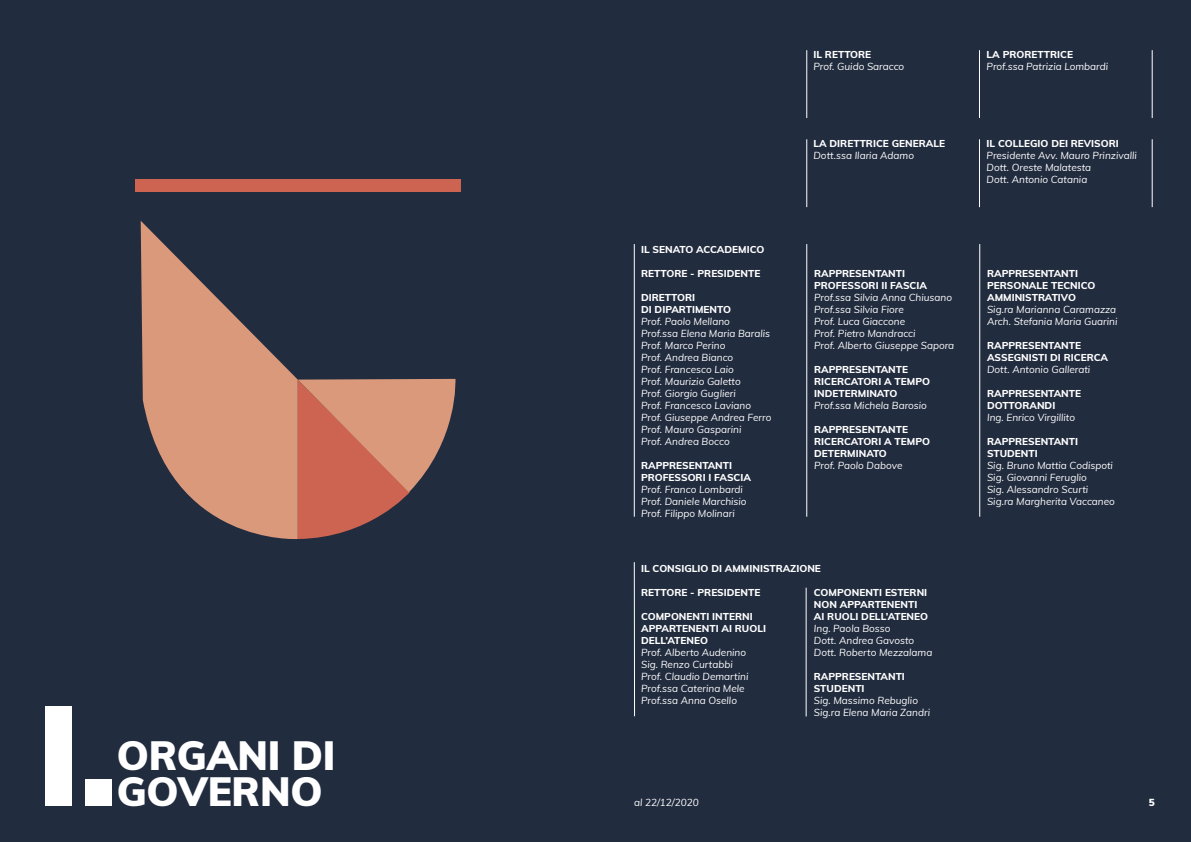
<style>
.page{position:relative;width:1191px;height:842px;background:#fff}
.page>*{position:absolute;margin:0;border:0;box-sizing:border-box;transform-origin:0 0}
.t1{font:900 140px "Muli";color:#fff}
.t2{font:900 40px/36px "Muli";letter-spacing:-.005em;color:#fff}
.t3{font:italic 10px/12px "Muli";color:#fff}
.t4{font:800 10px/12px "Muli";color:#fff}
.t5{font:900 10px "Muli";color:#fff}
</style>
<div class="page">
<div style="left:0;top:0;width:595px;height:842px;background:#222c3f"></div>
<div style="left:595px;top:0;width:596px;height:842px;background:#222c3f"></div>
<svg style="left:141px;top:221px;width:157px;height:318px;fill:#db997b"></svg>
<svg style="left:298px;top:379px;width:158px;height:160px"></svg>
<div style="left:135px;top:179px;width:326px;height:13px;background:#cd6351"></div>
<hr style="left:806px;top:50px;width:1px;height:68px;background:#fff">
<hr style="left:979px;top:50px;width:1px;height:68px;background:#fff">
<hr style="left:1152px;top:50px;width:1px;height:68px;background:#fff">
<hr style="left:806px;top:139px;width:1px;height:68px;background:#fff">
<hr style="left:979px;top:139px;width:1px;height:68px;background:#fff">
<hr style="left:1152px;top:139px;width:1px;height:68px;background:#fff">
<hr style="left:634px;top:244px;width:1px;height:273px;background:#fff">
<hr style="left:806px;top:244px;width:1px;height:273px;background:#fff">
<hr style="left:979px;top:244px;width:1px;height:273px;background:#fff">
<hr style="left:634px;top:562px;width:1px;height:154px;background:#fff">
<hr style="left:806px;top:588px;width:1px;height:128px;background:#fff">
<h1 class="t1" style="left:36px;top:652px;width:84px">I.</h1>
<h2 class="t2" style="left:117px;top:736px;width:220px">ORGANI DI<br>GOVERNO</h2>
<p class="t4" style="left:813px;top:48px;width:59px">IL RETTORE</p>
<p class="t3" style="left:813px;top:60px;width:92px">Prof. Guido Saracco</p>
<p class="t4" style="left:641px;top:243px;width:125px">IL SENATO ACCADEMICO</p>
<p class="t4" style="left:641px;top:267px;width:121px">RETTORE - PRESIDENTE</p>
<p class="t4" style="left:641px;top:291px;width:91px">DIRETTORI<br>DI DIPARTIMENTO</p>
<p class="t3" style="left:641px;top:315px;width:132px">Prof. Paolo Mellano<br>Prof.ssa Elena Maria Baralis<br>Prof. Marco Perino<br>Prof. Andrea Bianco<br>Prof. Francesco Laio<br>Prof. Maurizio Galetto<br>Prof. Giorgio Guglieri<br>Prof. Francesco Laviano<br>Prof. Giuseppe Andrea Ferro<br>Prof. Mauro Gasparini<br>Prof. Andrea Bocco</p>
<p class="t4" style="left:641px;top:459px;width:111px">RAPPRESENTANTI<br>PROFESSORI I FASCIA</p>
<p class="t3" style="left:641px;top:483px;width:107px">Prof. Franco Lombardi<br>Prof. Daniele Marchisio<br>Prof. Filippo Molinari</p>
<p class="t4" style="left:813px;top:137px;width:133px">LA DIRETTRICE GENERALE</p>
<p class="t3" style="left:813px;top:149px;width:102px">Dott.ssa Ilaria Adamo</p>
<p class="t4" style="left:814px;top:267px;width:114px">RAPPRESENTANTI<br>PROFESSORI II FASCIA</p>
<p class="t3" style="left:814px;top:291px;width:142px">Prof.ssa Silvia Anna Chiusano<br>Prof.ssa Silvia Fiore<br>Prof. Luca Giaccone<br>Prof. Pietro Mandracci<br>Prof. Alberto Giuseppe Sapora</p>
<p class="t4" style="left:814px;top:363px;width:117px">RAPPRESENTANTE<br>RICERCATORI A TEMPO<br>INDETERMINATO</p>
<p class="t3" style="left:814px;top:399px;width:114px">Prof.ssa Michela Barosio</p>
<p class="t4" style="left:814px;top:423px;width:117px">RAPPRESENTANTE<br>RICERCATORI A TEMPO<br>DETERMINATO</p>
<p class="t3" style="left:814px;top:459px;width:90px">Prof. Paolo Dabove</p>
<p class="t4" style="left:641px;top:562px;width:181px">IL CONSIGLIO DI AMMINISTRAZIONE</p>
<p class="t4" style="left:641px;top:586px;width:121px">RETTORE - PRESIDENTE</p>
<p class="t4" style="left:641px;top:610px;width:126px">COMPONENTI INTERNI<br>APPARTENENTI AI RUOLI<br>DELL’ATENEO</p>
<p class="t3" style="left:641px;top:646px;width:109px">Prof. Alberto Audenino<br>Sig. Renzo Curtabbi<br>Prof. Claudio Demartini<br>Prof.ssa Caterina Mele<br>Prof.ssa Anna Osello</p>
<p class="t4" style="left:814px;top:586px;width:116px">COMPONENTI ESTERNI<br>NON APPARTENENTI<br>AI RUOLI DELL’ATENEO</p>
<p class="t3" style="left:814px;top:622px;width:120px">Ing. Paola Bosso<br>Dott. Andrea Gavosto<br>Dott. Roberto Mezzalama</p>
<p class="t4" style="left:814px;top:670px;width:93px">RAPPRESENTANTI<br>STUDENTI</p>
<p class="t3" style="left:814px;top:694px;width:118px">Sig. Massimo Rebuglio<br>Sig.ra Elena Maria Zandri</p>
<p class="t4" style="left:986px;top:48px;width:88px">LA PRORETTRICE</p>
<p class="t3" style="left:986px;top:60px;width:123px">Prof.ssa Patrizia Lombardi</p>
<p class="t4" style="left:986px;top:137px;width:134px">IL COLLEGIO DEI REVISORI</p>
<p class="t3" style="left:986px;top:149px;width:152px">Presidente Avv. Mauro Prinzivalli<br>Dott. Oreste Malatesta<br>Dott. Antonio Catania</p>
<p class="t4" style="left:987px;top:267px;width:110px">RAPPRESENTANTI<br>PERSONALE TECNICO<br>AMMINISTRATIVO</p>
<p class="t3" style="left:987px;top:303px;width:132px">Sig.ra Marianna Caramazza<br>Arch. Stefania Maria Guarini</p>
<p class="t4" style="left:987px;top:339px;width:122px">RAPPRESENTANTE<br>ASSEGNISTI DI RICERCA</p>
<p class="t3" style="left:987px;top:363px;width:105px">Dott. Antonio Gallerati</p>
<p class="t4" style="left:987px;top:387px;width:96px">RAPPRESENTANTE<br>DOTTORANDI</p>
<p class="t3" style="left:987px;top:411px;width:90px">Ing. Enrico Virgillito</p>
<p class="t4" style="left:987px;top:435px;width:93px">RAPPRESENTANTI<br>STUDENTI</p>
<p class="t3" style="left:987px;top:459px;width:129px">Sig. Bruno Mattia Codispoti<br>Sig. Giovanni Feruglio<br>Sig. Alessandro Scurti<br>Sig.ra Margherita Vaccaneo</p>
<p class="t3" style="left:634px;top:796px;width:66px">al 22/12/2020</p>
<p class="t5" style="left:1148px;top:795px;width:7px">5</p>
</div>
